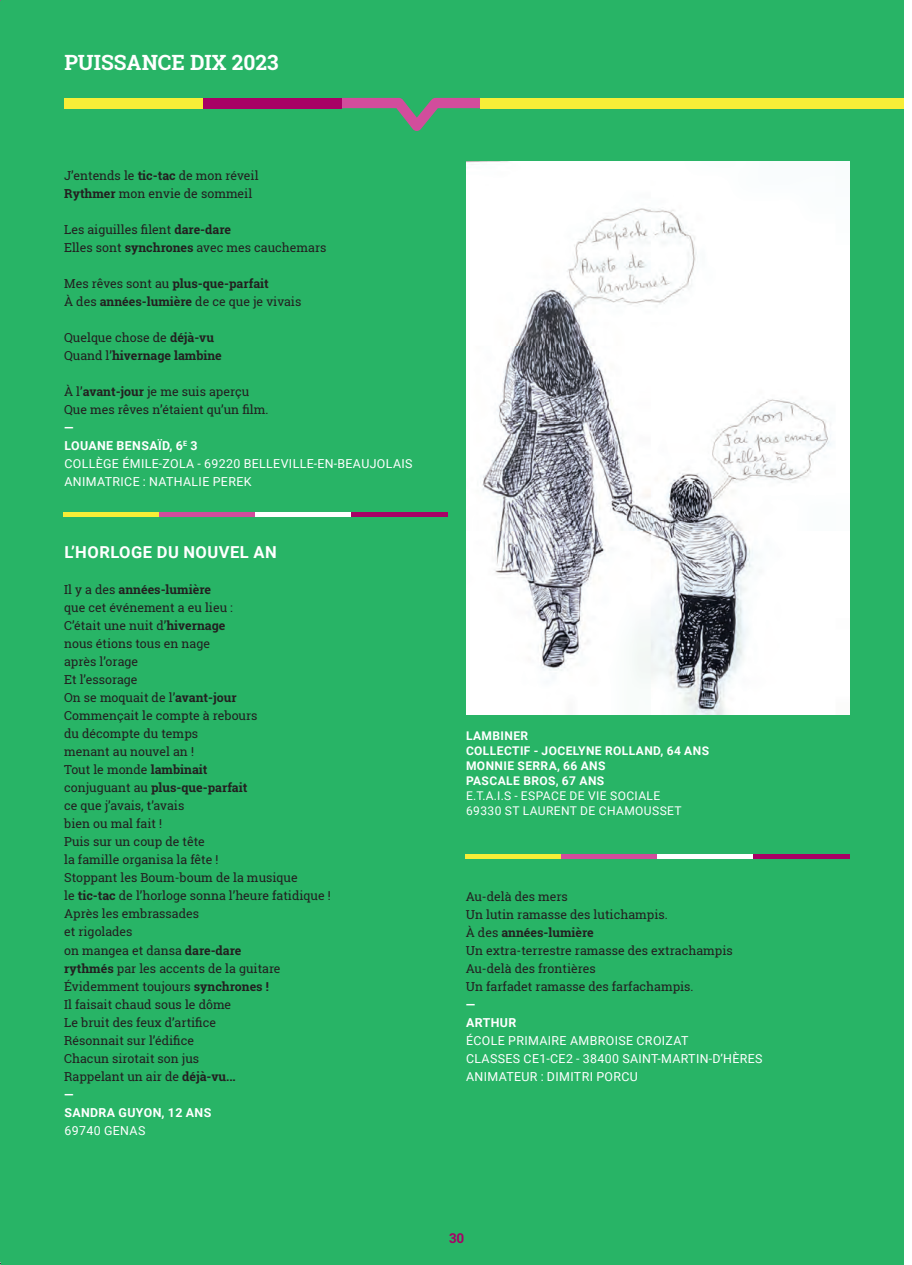
<style>
.page{position:relative;width:912px;height:1265px;background:#fff}
.page>*{position:absolute;margin:0;border:0;box-sizing:border-box;transform-origin:0 0}
.t1{font:700 21px "Roboto Slab";color:#fff}
.t2{font:700 16.5px "Roboto";letter-spacing:.03em;color:#fff}
.t3{font:700 13.5px "Roboto Slab";color:#a80165}
.t4{font:12.3px/18px "Roboto Slab";color:#231f20}
.t5{font:12.3px/18px "Roboto";letter-spacing:.03em;color:#fff}
.t6{font:700 12.3px/18px "Roboto Slab";color:#231f20}
.t7{font:700 12.3px/18px "Roboto";letter-spacing:.03em;color:#fff}
.t8{font:700 12px/15px "Roboto";letter-spacing:.035em;color:#fff}
.t9{font:12px/15px "Roboto";letter-spacing:.035em;color:#fff}
.s1{font-weight:700}
.s2{font-weight:400}
</style>
<div class="page">
<div style="left:0;top:0;width:903px;height:1265px;background:#28b466"></div>
<svg style="left:341px;top:98px;width:139px;height:33px"></svg>
<div style="left:64px;top:98px;width:139px;height:10px;background:#f7ee37"></div>
<div style="left:203px;top:98px;width:138px;height:10px;background:#a80165"></div>
<div style="left:480px;top:98px;width:423px;height:10px;background:#f7ee37"></div>
<hr style="left:64px;top:512px;width:96px;height:4px;background:#f7ee37">
<hr style="left:160px;top:512px;width:96px;height:4px;background:#d24d9c">
<div style="left:256px;top:512px;width:95px;height:5px;background:#fff"></div>
<hr style="left:351px;top:512px;width:96px;height:4px;background:#a80165">
<hr style="left:465px;top:854px;width:96px;height:4px;background:#f7ee37">
<hr style="left:561px;top:854px;width:96px;height:4px;background:#d24d9c">
<hr style="left:657px;top:854px;width:96px;height:4px;background:#fff">
<hr style="left:753px;top:854px;width:96px;height:4px;background:#a80165">
<img style="left:466px;top:162px;width:383px;height:552px">
<h1 class="t1" style="left:64px;top:48px;width:215px">PUISSANCE DIX 2023</h1>
<p class="t4" style="left:64px;top:166px;width:196px">J’entends le <span class="s1">tic-tac</span> de mon réveil<br><span class="s1">Rythmer</span> mon envie de sommeil</p>
<p class="t4" style="left:64px;top:220px;width:264px">Les aiguilles filent <span class="s1">dare-dare<br></span>Elles sont <span class="s1">synchrones</span> avec mes cauchemars</p>
<p class="t4" style="left:64px;top:274px;width:238px">Mes rêves sont au <span class="s1">plus-que-parfait<br></span>À des <span class="s1">années-lumière</span> de ce que je vivais</p>
<p class="t6" style="left:64px;top:328px;width:159px"><span class="s2">Quelque chose de</span> déjà-vu<br><span class="s2">Quand l’</span>hivernage lambine</p>
<p class="t4" style="left:64px;top:383px;width:206px">À l’<span class="s1">avant-jour</span> je me suis aperçu<br>Que mes rêves n’étaient qu’un film.</p>
<p class="t5" style="left:64px;top:418px;width:350px"><span class="s1">—<br>LOUANE BENSAÏD, 6</span><sup>E</sup> <span class="s1">3<br></span>COLLÈGE ÉMILE-ZOLA - 69220 BELLEVILLE-EN-BEAUJOLAIS<br>ANIMATRICE : NATHALIE PEREK</p>
<h2 class="t2" style="left:64px;top:541px;width:214px">L’HORLOGE DU NOUVEL AN</h2>
<p class="t4" style="left:64px;top:580px;width:268px">Il y a des <span class="s1">années-lumière<br></span>que cet événement a eu lieu :<br>C’était une nuit d’<span class="s1">hivernage<br></span>nous étions tous en nage<br>après l’orage<br>Et l’essorage<br>On se moquait de l’<span class="s1">avant-jour<br></span>Commençait le compte à rebours<br>du décompte du temps<br>menant au nouvel an !<br>Tout le monde <span class="s1">lambinait<br></span>conjuguant au <span class="s1">plus-que-parfait<br></span>ce que j’avais, t’avais<br>bien ou mal fait !<br>Puis sur un coup de tête<br>la famille organisa la fête !<br>Stoppant les Boum-boum de la musique<br>le <span class="s1">tic-tac</span> de l’horloge sonna l’heure fatidique !<br>Après les embrassades<br>et rigolades<br>on mangea et dansa <span class="s1">dare-dare<br>rythmés</span> par les accents de la guitare<br>Évidemment toujours <span class="s1">synchrones !<br></span>Il faisait chaud sous le dôme<br>Le bruit des feux d’artifice<br>Résonnait sur l’édifice<br>Chacun sirotait son jus<br>Rappelant un air de <span class="s1">déjà-vu...</span></p>
<p class="t7" style="left:64px;top:1084px;width:148px">—<br>SANDRA GUYON, 12 ANS</p>
<p class="t5" style="left:64px;top:1120px;width:82px">69740 GENAS</p>
<p class="t8" style="left:466px;top:727px;width:244px">LAMBINER<br>COLLECTIF - JOCELYNE ROLLAND, 64 ANS<br>MONNIE SERRA, 66 ANS<br>PASCALE BROS, 67 ANS</p>
<p class="t9" style="left:466px;top:787px;width:217px">E.T.A.I.S - ESPACE DE VIE SOCIALE<br>69330 ST LAURENT DE CHAMOUSSET</p>
<p class="t4" style="left:465px;top:887px;width:268px">Au-delà des mers<br>Un lutin ramasse des lutichampis.<br>À des <span class="s1">années-lumière<br></span>Un extra-terrestre ramasse des extrachampis<br>Au-delà des frontières<br>Un farfadet ramasse des farfachampis.</p>
<p class="t7" style="left:465px;top:994px;width:52px">—<br>ARTHUR</p>
<p class="t5" style="left:466px;top:1030px;width:298px">ÉCOLE PRIMAIRE AMBROISE CROIZAT<br>CLASSES CE1-CE2 - 38400 SAINT-MARTIN-D’HÈRES<br>ANIMATEUR : DIMITRI PORCU</p>
<p class="t3" style="left:449px;top:1229px;width:17px">30</p>
</div>
